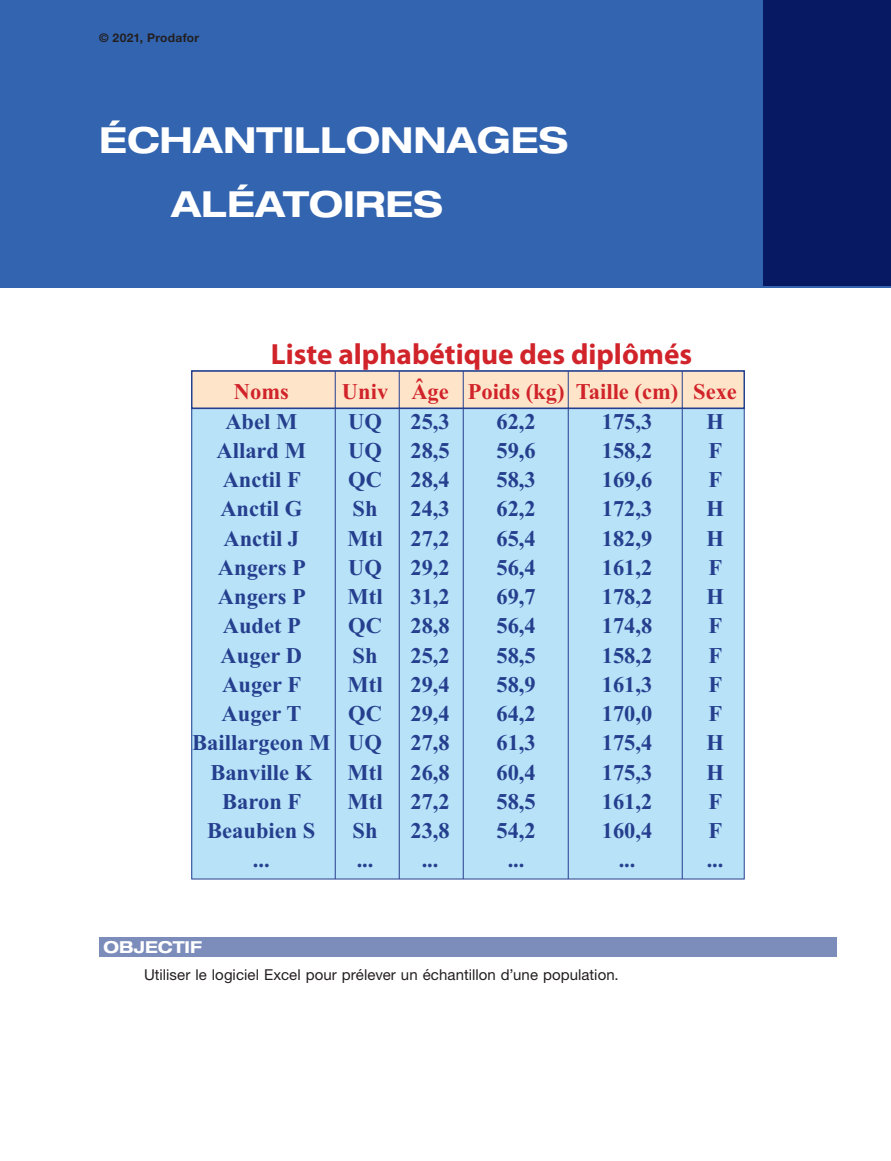
<style>
.page{position:relative;width:891px;height:1161px;background:#fff}
.page>*{position:absolute;margin:0;border:0;box-sizing:border-box;transform-origin:0 0}
.t1{font:700 expanded 36px "Helvetica Neue LT Std";color:#fff}
.t2{font:700 29.25px "Myriad Pro";color:#d1232a}
.t3{font:700 22.5px/29.2px "Times New Roman";color:#253f8e;text-align:center}
.D_1_OBJECTIFS_titre{font:700 expanded 16.5px "Helvetica Neue LT Std";color:#fff}
.D_2_OBJECTIFS_tx{font:15px "Helvetica Neue LT Std";letter-spacing:.005em;color:#231f20}
.t4{font:700 12px "Helvetica Neue LT Std";letter-spacing:.02em;color:#231f20}
.s1{color:#d1232a}
</style>
<div class="page">
<div style="left:0;top:0;width:891px;height:288px;background:#3264b0"></div>
<div style="left:763px;top:0;width:128px;height:286px;background:#071962"></div>
<div style="left:99px;top:937px;width:738px;height:20px;background:#7c8cbb"></div>
<div style="left:192px;top:371px;width:552px;height:508px;background:#b7e2f8"></div>
<div style="left:192px;top:371px;width:552px;height:37px;background:#fee5ca"></div>
<div style="left:191px;top:370px;width:554px;height:39px;border:2px solid #25408f"></div>
<hr style="left:192px;top:408px;width:552px;height:1px;background:#253f8e">
<hr style="left:335px;top:371px;width:1px;height:508px;background:#253f8e">
<hr style="left:399px;top:371px;width:1px;height:508px;background:#253f8e">
<hr style="left:463px;top:371px;width:1px;height:508px;background:#253f8e">
<hr style="left:568px;top:371px;width:1px;height:508px;background:#253f8e">
<hr style="left:682px;top:371px;width:1px;height:508px;background:#253f8e">
<p class="t4" style="left:99px;top:31px;width:102px">© 2021, Prodafor</p>
<p class="t1" style="left:99px;top:118px;width:471px">ÉCHANTILLONNAGES</p>
<p class="t1" style="left:171px;top:182px;width:273px">ALÉATOIRES</p>
<p class="t2" style="left:271px;top:335px;width:423px">Liste alphabétique des diplômés</p>
<p class="t3" style="left:192px;top:377px;width:140px"><span class="s1">Noms<br></span>Abel M<br>Allard M<br>Anctil F<br>Anctil G<br>Anctil J<br>Angers P<br>Angers P<br>Audet P<br>Auger D<br>Auger F<br>Auger T<br>Baillargeon M<br>Banville K<br>Baron F<br>Beaubien S<br>...</p>
<p class="t3" style="left:342px;top:377px;width:48px"><span class="s1">Univ<br></span>UQ<br>UQ<br>QC<br>Sh<br>Mtl<br>UQ<br>Mtl<br>QC<br>Sh<br>Mtl<br>QC<br>UQ<br>Mtl<br>Mtl<br>Sh ...</p>
<p class="t3" style="left:410px;top:377px;width:41px"><span class="s1">Âge<br></span>25,3<br>28,5<br>28,4<br>24,3<br>27,2<br>29,2<br>31,2<br>28,8<br>25,2<br>29,4<br>29,4<br>27,8<br>26,8<br>27,2<br>23,8 ...</p>
<p class="t3" style="left:468px;top:377px;width:98px"><span class="s1">Poids (kg)<br></span>62,2<br>59,6<br>58,3<br>62,2<br>65,4<br>56,4<br>69,7<br>56,4<br>58,5<br>58,9<br>64,2<br>61,3<br>60,4<br>58,5<br>54,2<br>...</p>
<p class="t3" style="left:576px;top:377px;width:104px"><span class="s1">Taille (cm)<br></span>175,3<br>158,2<br>169,6<br>172,3<br>182,9<br>161,2<br>178,2<br>174,8<br>158,2<br>161,3<br>170,0<br>175,4<br>175,3<br>161,2<br>160,4<br>...</p>
<p class="t3" style="left:693px;top:377px;width:45px"><span class="s1">Sexe<br></span>H<br>F<br>F<br>H<br>H<br>F<br>H<br>F<br>F<br>F<br>F<br>H<br>H<br>F<br>F<br>...</p>
<p class="D_1_OBJECTIFS_titre" style="left:104px;top:937px;width:100px">OBJECTIF</p>
<p class="D_2_OBJECTIFS_tx" style="left:144px;top:966px;width:476px">Utiliser le logiciel Excel pour prélever un échantillon d’une population.</p>
</div>
